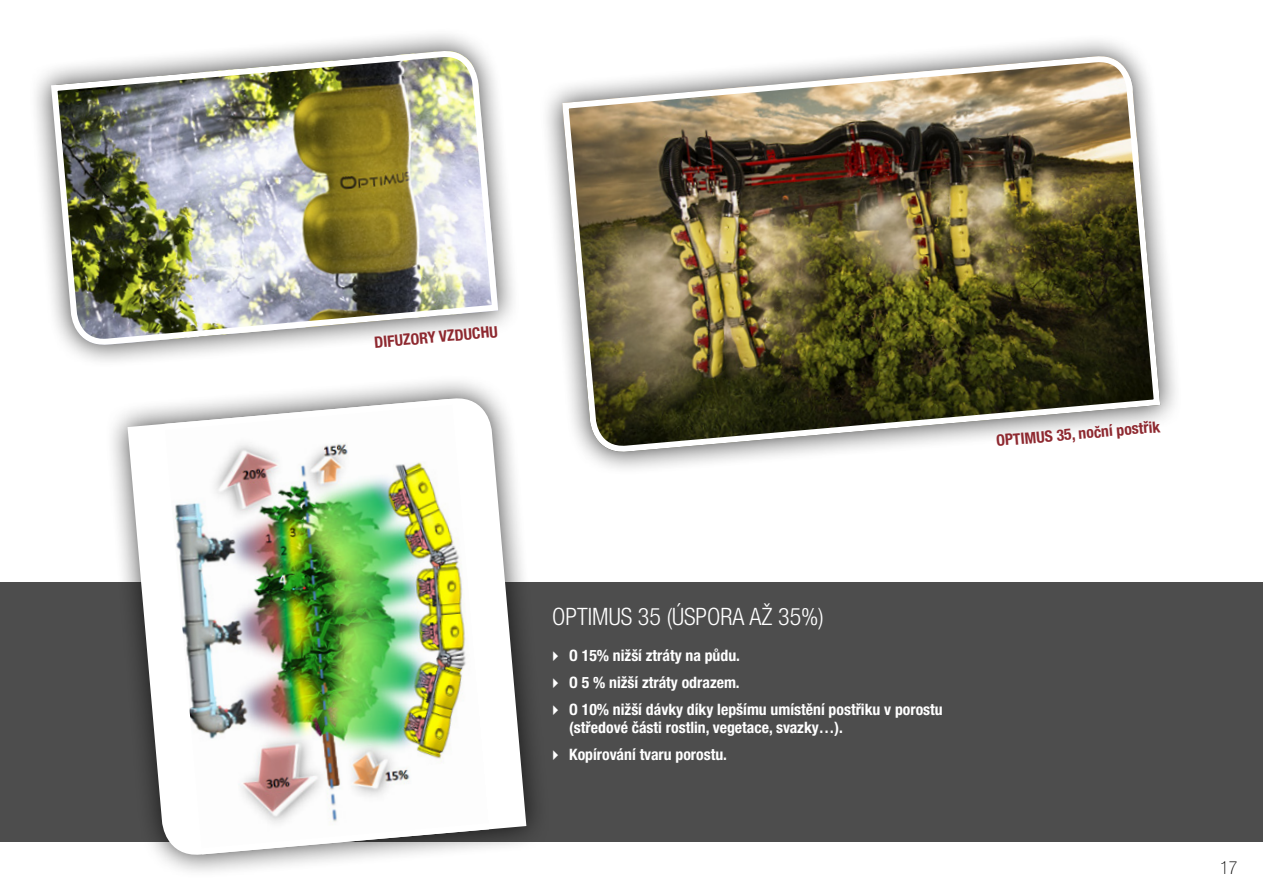
<style>
.page{position:relative;width:1263px;height:893px;background:#fff}
.page>*{position:absolute;margin:0;border:0;box-sizing:border-box;transform-origin:0 0}
.t1{font:300 condensed 24px "Helvetica Neue LT Pro";color:#fff}
.t2{font:100 condensed 18px "Helvetica Neue LT Pro";color:#000}
.t3{font:700 condensed 15.75px/27px "Helvetica Neue LT Pro";color:#fff}
.t4{font:700 condensed 15.75px "Helvetica Neue LT Pro";color:#8e2930}
</style>
<div class="page">
<div style="left:0;top:583px;width:1263px;height:259px;background:#4d4d4d"></div>
<div style="left:29px;top:28px;width:492px;height:340px;background:#000;opacity:.75"></div>
<img style="left:48px;top:52px;width:453px;height:292px">
<div style="left:539px;top:33px;width:644px;height:442px;background:#000;opacity:.75"></div>
<img style="left:559px;top:57px;width:604px;height:394px">
<div style="left:104px;top:374px;width:446px;height:505px;background:#000;opacity:.75"></div>
<img style="left:124px;top:399px;width:406px;height:455px">
<p class="t4" style="left:373px;top:333px;width:125px;rotate:-5deg">DIFUZORY VZDUCHU</p>
<p class="t4" style="left:995px;top:431px;width:166px;rotate:-5deg">OPTIMUS 35, noční postřik</p>
<h1 class="t1" style="left:552px;top:603px;width:273px">OPTIMUS 35 (ÚSPORA AŽ 35%)</h1>
<p class="t3" style="left:569px;top:642px;width:375px">O 15% nižší ztráty na půdu.<br>O 5 % nižší ztráty odrazem.<br>O 10% nižší dávky díky lepšímu umístění postřiku v porostu</p>
<p class="t3" style="left:569px;top:714px;width:275px">(středové části rostlin, vegetace, svazky…).<br>Kopírování tvaru porostu.</p>
<p class="t2" style="left:1220px;top:857px;width:19px">17</p>
</div>
